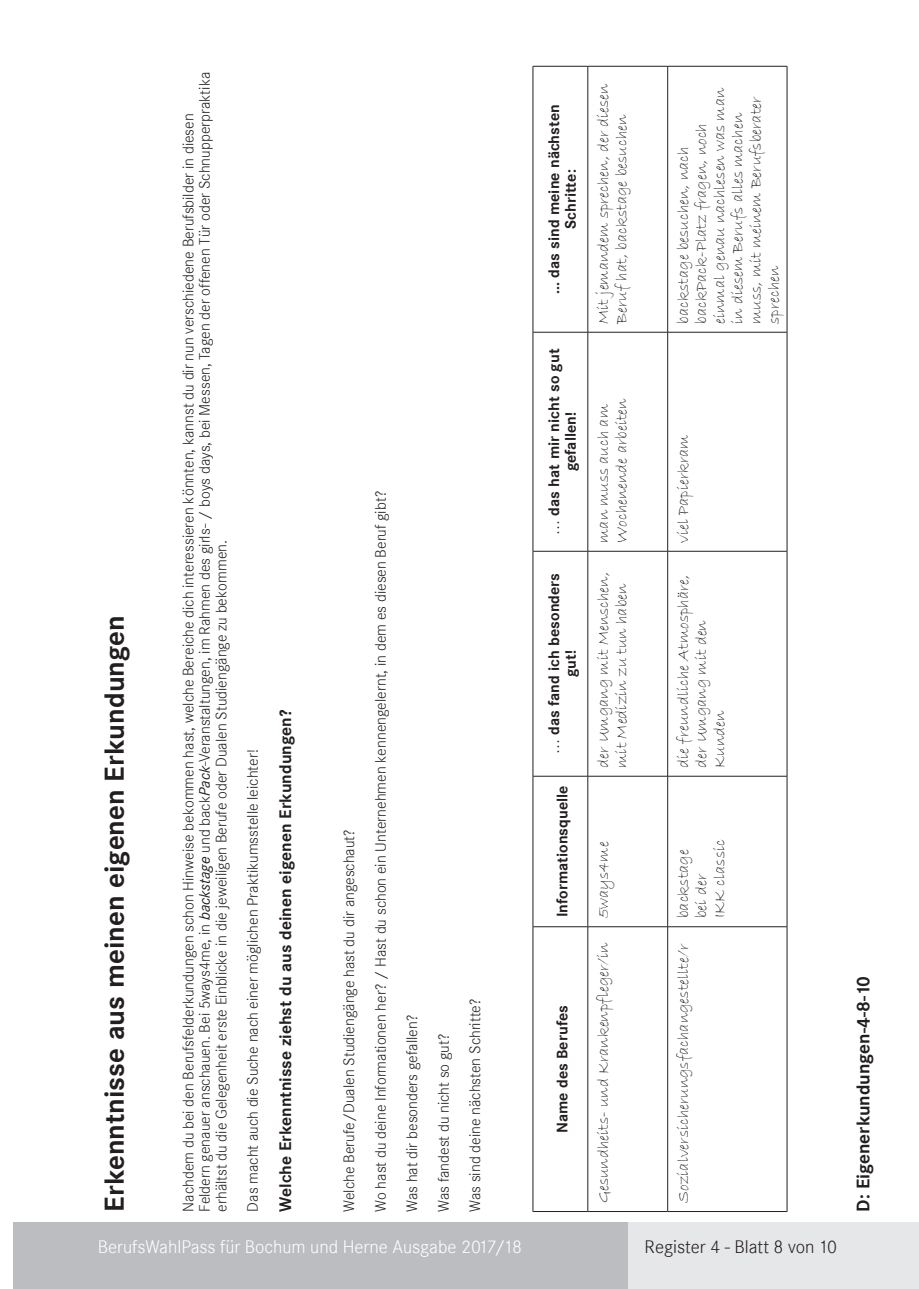
<style>
.page{position:relative;width:919px;height:1289px;background:#fff}
.page>*{position:absolute;margin:0;border:0;box-sizing:border-box;transform-origin:0 0}
.t1{font:700 27px "Corporate SBQ";color:#231f20}
.t2{font:300 18px "Corporate SBQ";color:#fff}
.t3{font:700 18px "Corporate SBQ";color:#231f20}
.t4{font:300 18px "Corporate SBQ";color:#231f20}
.t5{font:16.5px/18.1px "Bradley Hand ITC";color:#231f20}
.t6{font:700 16.5px "Corporate SBQ";color:#231f20}
.t7{font:300 15px/31.5px "Corporate SBQ";color:#231f20}
.t8{font:700 15px/16.5px "Corporate SBQ";color:#231f20;text-align:center}
.s1{font-weight:400;font-style:italic}
</style>
<div class="page">
<div style="left:13px;top:1222px;width:615px;height:66px;background:#bcbdc0"></div>
<div style="left:628px;top:1222px;width:290px;height:66px;background:#e6e7e9"></div>
<hr style="left:532px;top:926px;width:1px;height:285px;background:#231f20">
<hr style="left:533px;top:1211px;width:54px;height:1px;background:#231f20">
<hr style="left:532px;top:776px;width:1px;height:150px;background:#231f20">
<hr style="left:533px;top:926px;width:54px;height:1px;background:#231f20">
<hr style="left:532px;top:551px;width:1px;height:225px;background:#231f20">
<hr style="left:533px;top:776px;width:54px;height:1px;background:#231f20">
<hr style="left:532px;top:332px;width:1px;height:219px;background:#231f20">
<hr style="left:533px;top:551px;width:54px;height:1px;background:#231f20">
<hr style="left:532px;top:66px;width:1px;height:266px;background:#231f20">
<hr style="left:533px;top:332px;width:54px;height:1px;background:#231f20">
<hr style="left:533px;top:66px;width:54px;height:1px;background:#231f20">
<hr style="left:587px;top:926px;width:1px;height:285px;background:#231f20">
<hr style="left:588px;top:1211px;width:79px;height:1px;background:#231f20">
<hr style="left:587px;top:776px;width:1px;height:150px;background:#231f20">
<hr style="left:588px;top:926px;width:79px;height:1px;background:#231f20">
<hr style="left:587px;top:551px;width:1px;height:225px;background:#231f20">
<hr style="left:588px;top:776px;width:79px;height:1px;background:#231f20">
<hr style="left:587px;top:332px;width:1px;height:219px;background:#231f20">
<hr style="left:588px;top:551px;width:79px;height:1px;background:#231f20">
<hr style="left:587px;top:66px;width:1px;height:266px;background:#231f20">
<hr style="left:588px;top:332px;width:79px;height:1px;background:#231f20">
<hr style="left:588px;top:66px;width:79px;height:1px;background:#231f20">
<hr style="left:667px;top:926px;width:1px;height:285px;background:#231f20">
<hr style="left:667px;top:1211px;width:119px;height:1px;background:#231f20">
<hr style="left:667px;top:776px;width:1px;height:150px;background:#231f20">
<hr style="left:667px;top:926px;width:119px;height:1px;background:#231f20">
<hr style="left:667px;top:551px;width:1px;height:225px;background:#231f20">
<hr style="left:667px;top:776px;width:119px;height:1px;background:#231f20">
<hr style="left:667px;top:332px;width:1px;height:219px;background:#231f20">
<hr style="left:667px;top:551px;width:119px;height:1px;background:#231f20">
<hr style="left:667px;top:66px;width:1px;height:266px;background:#231f20">
<hr style="left:667px;top:332px;width:119px;height:1px;background:#231f20">
<hr style="left:667px;top:66px;width:119px;height:1px;background:#231f20">
<hr style="left:786px;top:926px;width:1px;height:285px;background:#231f20">
<hr style="left:786px;top:776px;width:1px;height:150px;background:#231f20">
<hr style="left:786px;top:551px;width:1px;height:225px;background:#231f20">
<hr style="left:786px;top:332px;width:1px;height:219px;background:#231f20">
<hr style="left:786px;top:66px;width:1px;height:266px;background:#231f20">
<h1 class="t1" style="left:98px;top:1211px;width:598px;rotate:-90deg">Erkenntnisse aus meinen eigenen Erkundungen</h1>
<p class="t7" style="left:180px;top:1211px;width:1141px;line-height:16.5px;rotate:-90deg">Nachdem du bei den Berufsfelderkundungen schon Hinweise bekommen hast, welche Bereiche dich interessieren könnten, kannst du dir nun verschiedene Berufsbilder in diesen<br>Feldern genauer anschauen. Bei 5ways4me, in <span class="s1">backstage</span> und back<span class="s1">Pack</span>-Veranstaltungen, im Rahmen des girls- / boys days, bei Messen, Tagen der offenen Tür oder Schnupperpraktika erhältst du die Gelegenheit erste Einblicke in die jeweiligen Berufe oder Dualen Studiengänge zu bekommen.</p>
<p class="t7" style="left:237px;top:1211px;width:464px;rotate:-90deg">Das macht auch die Suche nach einer möglichen Praktikumsstelle leichter!</p>
<p class="t6" style="left:275px;top:1211px;width:503px;rotate:-90deg">Welche Erkenntnisse ziehst du aus deinen eigenen Erkundungen?</p>
<p class="t7" style="left:333px;top:1211px;width:722px;rotate:-90deg">Welche Berufe/Dualen Studiengänge hast du dir angeschaut?<br>Wo hast du deine Informationen her? / Hast du schon ein Unternehmen kennengelernt, in dem es diesen Beruf gibt?<br>Was hat dir besonders gefallen?<br>Was fandest du nicht so gut?<br>Was sind deine nächsten Schritte?</p>
<p class="t8" style="left:546px;top:294px;width:191px;rotate:-90deg">... das sind meine nächsten<br>Schritte:</p>
<p class="t8" style="left:546px;top:535px;width:188px;rotate:-90deg">… das hat mir nicht so gut gefallen!</p>
<p class="t8" style="left:546px;top:754px;width:183px;rotate:-90deg">… das fand ich besonders gut!</p>
<p class="t8" style="left:554px;top:917px;width:133px;rotate:-90deg">Informationsquelle</p>
<p class="t8" style="left:554px;top:1132px;width:129px;rotate:-90deg">Name des Berufes</p>
<p class="t5" style="left:594px;top:324px;width:242px;rotate:-90deg">Mit jemandem sprechen, der diesen<br>Beruf hat, backstage besuchen</p>
<p class="t5" style="left:594px;top:542px;width:146px;rotate:-90deg">man muss auch am<br>Wochenende arbeiten</p>
<p class="t5" style="left:594px;top:767px;width:197px;rotate:-90deg">der Umgang mit Menschen, mit Medizin zu tun haben</p>
<p class="t5" style="left:594px;top:918px;width:78px;rotate:-90deg">5ways4me</p>
<p class="t5" style="left:594px;top:1202px;width:262px;rotate:-90deg">Gesundheits- und Krankenpfleger/in</p>
<p class="t5" style="left:674px;top:324px;width:237px;rotate:-90deg">backstage besuchen, nach backPack-Platz fragen, noch einmal genau nachlesen was man in diesem Berufs alles machen muss, mit meinem Berufsberater sprechen</p>
<p class="t5" style="left:674px;top:543px;width:110px;rotate:-90deg">viel Papierkram</p>
<p class="t5" style="left:674px;top:767px;width:194px;rotate:-90deg">die freundliche Atmosphäre, der Umgang mit den<br>Kunden</p>
<p class="t5" style="left:674px;top:918px;width:80px;rotate:-90deg">backstage bei der<br>IKK classic</p>
<p class="t5" style="left:674px;top:1202px;width:261px;rotate:-90deg">Sozialversicherungsfachangestellte/r</p>
<p class="t2" style="left:98px;top:1236px;width:425px">BerufsWahlPass für Bochum und Herne Ausgabe 2017/18</p>
<p class="t4" style="left:644px;top:1236px;width:194px">Register 4 - Blatt 8 von 10</p>
<p class="t3" style="left:852px;top:1211px;width:237px;rotate:-90deg">D: Eigenerkundungen-4-8-10</p>
</div>
